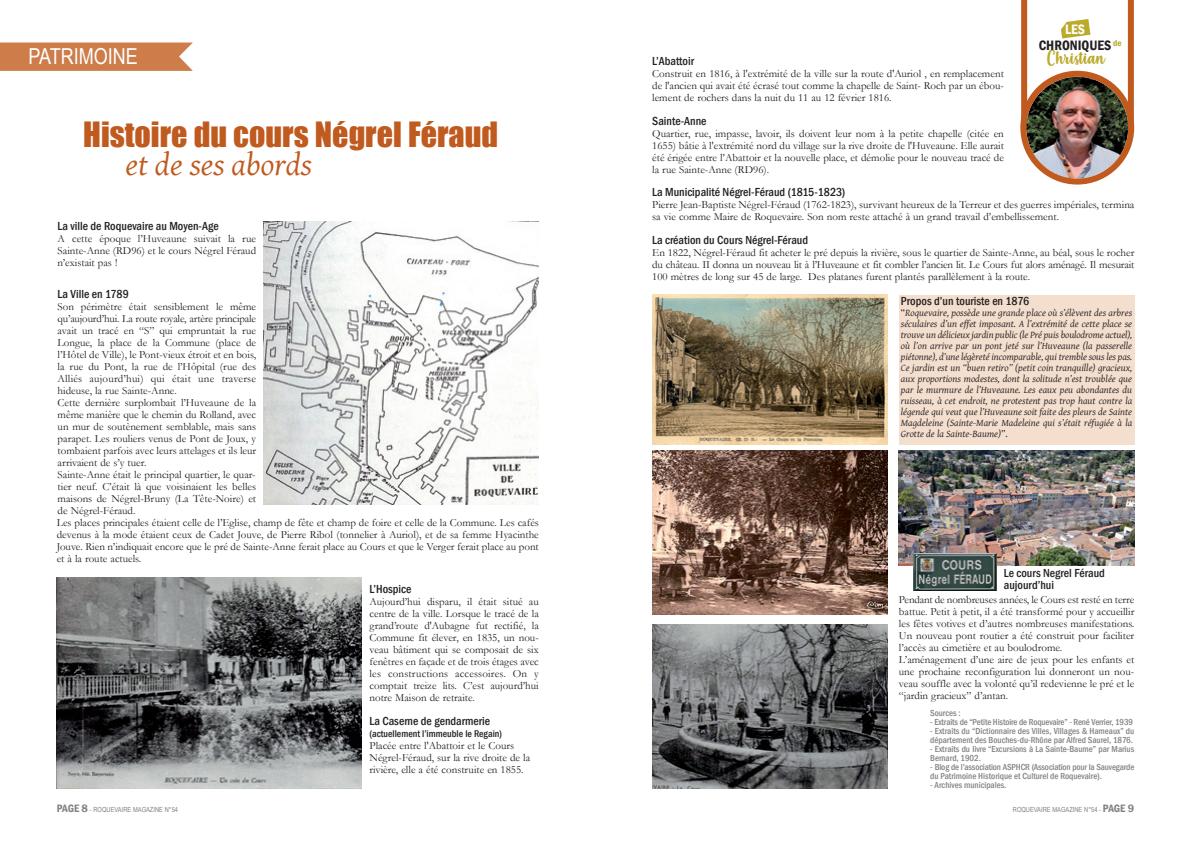
<style>
.page{position:relative;width:1191px;height:842px;background:#fff}
.page>*{position:absolute;margin:0;border:0;box-sizing:border-box;transform-origin:0 0}
.t1{font:32px "Impact";color:#c05a1e}
.t2{font:italic 32px "Gentium Basic";color:#c05a1e}
.t3{font:22px "Arial Narrow";color:#fff}
.t4{font:18px "Misses";color:#bbaa2c}
.t5{font:600 condensed 14px "Franklin Gothic";color:#231f20}
.t6{font:600 condensed 14px "Franklin Gothic";color:#fff}
.t7{font:500 condensed 12px/12px "Franklin Gothic";color:#231f20}
.t8{font:11px/12px "Garamond";color:#231f20;text-align:justify}
.t9{font:italic 10px/11px "Gentium Basic";color:#231f20;text-align:justify}
.t10{font:500 condensed 10px "Franklin Gothic";color:#231f20}
.t11{font:500 condensed 9px/9px "Franklin Gothic";color:#808285}
.t12{font:600 condensed 9px "Franklin Gothic";color:#bbaa2c}
.t13{font:7px "Arial Narrow";color:#808285}
.s1{font-style:normal}
.s2{font-family:"Franklin Gothic";font-weight:600;font-stretch:condensed;font-size:11px}
.s3{font-family:"Franklin Gothic";font-weight:600;font-size:11px}
</style>
<div class="page">
<svg style="left:0;top:43px;width:193px;height:28px;background:#cf8151"></svg>
<img style="left:1020px;top:0;width:114px;height:185px">
<img style="left:264px;top:221px;width:275px;height:284px">
<img style="left:652px;top:451px;width:235px;height:164px">
<img style="left:57px;top:578px;width:304px;height:210px">
<img style="left:899px;top:451px;width:235px;height:114px">
<img style="left:652px;top:295px;width:235px;height:150px">
<img style="left:913px;top:553px;width:83px;height:38px">
<img style="left:652px;top:624px;width:235px;height:164px">
<div style="left:899px;top:295px;width:235px;height:150px;background:#f4dece"></div>
<p class="t6" style="left:1065px;top:22px;width:21px">LES</p>
<p class="t5" style="left:1038px;top:38px;width:74px">CHRONIQUES</p>
<p class="t12" style="left:1113px;top:38px;width:10px">de</p>
<p class="t3" style="left:28px;top:44px;width:111px">PATRIMOINE</p>
<p class="t4" style="left:1046px;top:46px;width:60px">Christian</p>
<p class="t7" style="left:652px;top:55px;width:43px">L’Abattoir</p>
<p class="t8" style="left:652px;top:68px;width:353px">Construit en 1816, à l'extrémité de la ville sur la route d'Auriol , en remplacement de l'ancien qui avait été écrasé tout comme la chapelle de Saint- Roch par un ébou&shy;lement de rochers dans la nuit du 11 au 12 février 1816.</p>
<p class="t7" style="left:652px;top:115px;width:56px">Sainte-Anne</p>
<p class="t8" style="left:652px;top:128px;width:353px">Quartier, rue, impasse, lavoir, ils doivent leur nom à la petite chapelle (citée en 1655) bâtie à l'extrémité nord du village sur la rive droite de l'Huveaune. Elle aurait été érigée entre l’Abattoir et la nouvelle place, et démolie pour le nouveau tracé de la rue Sainte-Anne (RD96).</p>
<p class="t7" style="left:652px;top:186px;width:195px">La Municipalité Négrel-Féraud (1815-1823)</p>
<p class="t8" style="left:652px;top:199px;width:484px">Pierre Jean-Baptiste Négrel-Féraud (1762-1823), survivant heureux de la Terreur et des guerres impériales, termina sa vie comme Maire de Roquevaire. Son nom reste attaché à un grand travail d’embellissement.</p>
<p class="t7" style="left:652px;top:234px;width:157px">La création du Cours Négrel-Féraud</p>
<p class="t8" style="left:652px;top:247px;width:483px">En 1822, Négrel-Féraud fit acheter le pré depuis la rivière, sous le quartier de Sainte-Anne, au béal, sous le rocher du château. II donna un nouveau lit à l’Huveaune et fit combler l’ancien lit. Le Cours fut alors aménagé. Il mesurait 100 mètres de long sur 45 de large. Des platanes furent plantés parallèlement à la route.</p>
<p class="t1" style="left:83px;top:115px;width:416px">Histoire du cours Négrel Féraud</p>
<p class="t2" style="left:125px;top:147px;width:188px">et de ses abords</p>
<p class="t7" style="left:58px;top:219px;width:163px">La ville de Roquevaire au Moyen-Age</p>
<p class="t8" style="left:58px;top:232px;width:200px">A cette époque l’Huveaune suivait la rue Sainte-Anne (RD96) et le cours Négrel Féraud n’existait pas !</p>
<p class="t7" style="left:58px;top:288px;width:73px">La Ville en 1789</p>
<p class="t8" style="left:58px;top:301px;width:200px">Son périmètre était sensiblement le même qu’aujourd’hui. La route royale, artère principale avait un tracé en “S” qui empruntait la rue Longue, la place de la Commune (place de l’Hôtel de Ville), le Pont-vieux étroit et en bois, la rue du Pont, la rue de l’Hôpital (rue des Alliés aujourd’hui) qui était une traverse hideuse, la rue Sainte-Anne.</p>
<p class="t8" style="left:58px;top:397px;width:200px">Cette dernière surplombait l’Huveaune de la même manière que le chemin du Rolland, avec un mur de soutènement semblable, mais sans parapet. Les rouliers venus de Pont de Joux, y tombaient parfois avec leurs attelages et ils leur arrivaient de s’y tuer.</p>
<p class="t8" style="left:58px;top:469px;width:200px">Sainte-Anne était le principal quartier, le quar&shy;tier neuf. C’était là que voisinaient les belles maisons de Négrel-Bruny (La Tête-Noire) et de Négrel-Féraud.</p>
<p class="t7" style="left:901px;top:295px;width:130px">Propos d’un touriste en 1876</p>
<p class="t9" style="left:901px;top:308px;width:233px"><span class="s1">“</span>Roquevaire, possède une grande place où s’élèvent des arbres séculaires d’un effet imposant. A l’extrémité de cette place se trouve un délicieux jardin public (le Pré puis boulodrome actuel), où l’on arrive par un pont jeté sur l’Huveaune (la passerelle piétonne), d’une légèreté incomparable, qui tremble sous les pas.<br>Ce jardin est un “buen retiro” (petit coin tranquille) gracieux, aux proportions modestes, dont la solitude n’est troublée que par le murmure de l’Huveaune. Les eaux peu abondantes du ruisseau, à cet endroit, ne protestent pas trop haut contre la légende qui veut que l’Huveaune soit faite des pleurs de Sainte Magdeleine (Sainte-Marie Madeleine qui s’était réfugiée à la Grotte de la Sainte-Baume)<span class="s1">”.</span></p>
<p class="t8" style="left:57px;top:516px;width:484px">Les places principales étaient celle de l’Eglise, champ de fête et champ de foire et celle de la Commune. Les cafés devenus à la mode étaient ceux de Cadet Jouve, de Pierre Ribol (tonnelier à Auriol), et de sa femme Hyacinthe Jouve. Rien n’indiquait encore que le pré de Sainte-Anne ferait place au Cours et que le Verger ferait place au pont et à la route actuels.</p>
<p class="t7" style="left:369px;top:583px;width:43px">L’Hospice</p>
<p class="t8" style="left:369px;top:596px;width:171px">Aujourd’hui disparu, il était situé au centre de la ville. Lorsque le tracé de la grand’route d'Aubagne fut rectifié, la Commune fit élever, en 1835, un nou&shy;veau bâtiment qui se composait de six fenêtres en façade et de trois étages avec les constructions accessoires. On y comptait treize lits. C’est aujourd’hui notre Maison de retraite.</p>
<p class="t7" style="left:369px;top:715px;width:122px">La Caserne de gendarmerie</p>
<p class="t10" style="left:369px;top:728px;width:134px">(actuellement l’immeuble le Regain)</p>
<p class="t8" style="left:369px;top:740px;width:162px;text-align:left">Placée entre l'Abattoir et le Cours<br>Négrel-Féraud, sur la rive droite de la rivière, elle a été construite en 1855.</p>
<p class="t7" style="left:1003px;top:567px;width:103px">Le cours Negrel Féraud aujourd’hui</p>
<p class="t8" style="left:899px;top:593px;width:237px">Pendant de nombreuses années, le Cours est resté en terre battue. Petit à petit, il a été transformé pour y accueillir les fêtes votives et d’autres nombreuses manifestations.</p>
<p class="t8" style="left:899px;top:629px;width:237px">Un nouveau pont routier a été construit pour faciliter l’accès au cimetière et au boulodrome.</p>
<p class="t8" style="left:899px;top:653px;width:237px">L’aménagement d’une aire de jeux pour les enfants et une prochaine reconfiguration lui donneront un nou&shy;veau souffle avec la volonté qu’il redevienne le pré et le “jardin gracieux” d’antan.</p>
<p class="t11" style="left:930px;top:708px;width:32px">Sources :</p>
<p class="t11" style="left:930px;top:717px;width:204px">- Extraits de “Petite Histoire de Roquevaire” - René Verrier, 1939</p>
<p class="t11" style="left:930px;top:726px;width:206px">- Extraits du “Dictionnaire des Villes, Villages &amp; Hameaux” du département des Bouches-du-Rhône par Alfred Saurel, 1876.</p>
<p class="t11" style="left:930px;top:744px;width:206px">- Extraits du livre “Excursions à La Sainte-Baume” par Marius<br>Bernard, 1902.</p>
<p class="t11" style="left:930px;top:762px;width:206px">- Blog de l’association ASPHCR (Association pour la Sauvegarde du Patrimoine Historique et Culturel de Roquevaire).</p>
<p class="t11" style="left:930px;top:780px;width:78px">- Archives municipales.</p>
<p class="t13" style="left:57px;top:805px;width:123px"><span class="s2">PAGE</span> <span class="s3">8</span> - ROQUEVAIRE MAGAZINE N°54</p>
<p class="t13" style="left:1012px;top:805px;width:123px">ROQUEVAIRE MAGAZINE N°54 - <span class="s2">PAGE</span> <span class="s3">9</span></p>
</div>
